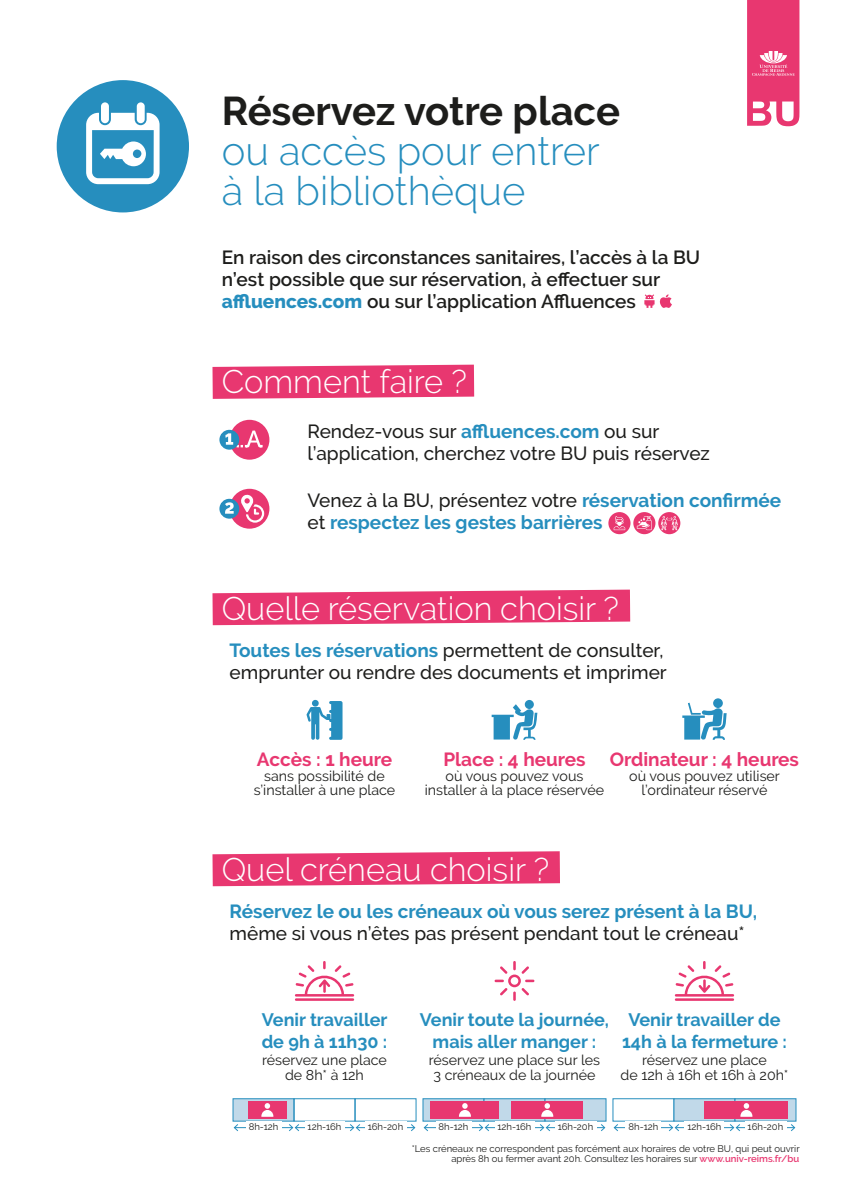
<style>
.page{position:relative;width:842px;height:1191px;background:#fff}
.page>*{position:absolute;margin:0;border:0;box-sizing:border-box;transform-origin:0 0}
.t1{font:300 40px "Raleway";color:#268ebe}
.t2{font:700 40px "Raleway";color:#1d1d1b}
.t3{font:300 32.6px "Raleway";color:#fff}
.t4{font:500 19px/22px "Raleway";color:#1d1d1b}
.t5{font:600 19px/22px "Raleway";color:#1d1d1b}
.t6{font:700 19px/22px "Raleway";color:#268ebe}
.t7{font:700 19px "Raleway";color:#e83770}
.t8{font:700 18px/22px "Raleway";color:#268ebe;text-align:center}
.t9{font:14.2px/14.6px "Raleway";color:#1d1d1b;text-align:center}
.t10{font:9.5px/9.8px "Raleway";color:#1d1d1b;text-align:right}
.s1{font-weight:800;color:#268ebe}
.s2{font-weight:700;color:#268ebe}
.s3{font-weight:500;color:#1d1d1b}
.s4{font-weight:600;color:#e83770}
</style>
<div class="page">
<svg style="left:747px;top:0;width:52px;height:126px;background:#ea5182"></svg>
<svg style="left:57px;top:80px;width:132px;height:132px"></svg>
<svg style="left:644px;top:294px;width:10px;height:14px"></svg>
<svg style="left:660px;top:294px;width:12px;height:14px"></svg>
<svg style="left:492px;top:700px;width:45px;height:40px"></svg>
<svg style="left:306px;top:700px;width:36px;height:40px"></svg>
<svg style="left:682px;top:698px;width:45px;height:42px"></svg>
<svg style="left:212px;top:589px;width:418px;height:36px;background:#ea4d80"></svg>
<svg style="left:212px;top:365px;width:262px;height:34px;background:#e94479"></svg>
<div style="left:230px;top:420px;width:39px;height:40px;background:#e83770;border-radius:50%"></div>
<svg style="left:219px;top:430px;width:20px;height:20px"></svg>
<svg style="left:225px;top:430px;width:38px;height:17px"></svg>
<div style="left:230px;top:489px;width:39px;height:39px;background:#e83770;border-radius:50%"></div>
<div style="left:219px;top:499px;width:20px;height:19px;background:#268ebe;border-radius:50%"></div>
<svg style="left:225px;top:502px;width:9px;height:12px"></svg>
<svg style="left:241px;top:494px;width:23px;height:28px"></svg>
<svg style="left:608px;top:512px;width:72px;height:22px"></svg>
<svg style="left:212px;top:851px;width:348px;height:35px;background:#ea497d"></svg>
<svg style="left:295px;top:961px;width:59px;height:35px"></svg>
<hr style="left:295px;top:998px;width:59px;height:2px;background:#e83770">
<svg style="left:675px;top:961px;width:59px;height:35px"></svg>
<hr style="left:675px;top:998px;width:59px;height:2px;background:#e83770">
<svg style="left:495px;top:961px;width:39px;height:39px"></svg>
<div style="left:233px;top:1098px;width:61px;height:23px;background:#c1d9e9;border:1px solid #268ebe"></div>
<div style="left:294px;top:1098px;width:61px;height:23px;border:1px solid #268ebe"></div>
<div style="left:355px;top:1098px;width:61px;height:23px;border:1px solid #268ebe"></div>
<div style="left:248px;top:1101px;width:38px;height:17px;background:#e83770"></div>
<hr style="left:234px;top:1127px;width:59px;height:1px;background:#268ebe">
<svg style="left:234px;top:1124px;width:5px;height:7px"></svg>
<div style="left:246px;top:1121px;width:35px;height:11px;background:#fff"></div>
<hr style="left:295px;top:1127px;width:59px;height:1px;background:#268ebe">
<svg style="left:288px;top:1124px;width:12px;height:7px"></svg>
<div style="left:305px;top:1121px;width:39px;height:11px;background:#fff"></div>
<hr style="left:356px;top:1127px;width:59px;height:1px;background:#268ebe">
<svg style="left:349px;top:1124px;width:12px;height:7px"></svg>
<svg style="left:410px;top:1124px;width:5px;height:7px"></svg>
<div style="left:365px;top:1121px;width:41px;height:11px;background:#fff"></div>
<svg style="left:261px;top:1103px;width:12px;height:13px"></svg>
<svg style="left:423px;top:1098px;width:61px;height:23px"></svg>
<div style="left:484px;top:1098px;width:61px;height:23px;background:#c1d9e9;border:1px solid #268ebe"></div>
<div style="left:545px;top:1098px;width:61px;height:23px;background:#c1d9e9;border:1px solid #268ebe"></div>
<div style="left:431px;top:1101px;width:68px;height:17px;background:#e83770"></div>
<hr style="left:424px;top:1127px;width:59px;height:1px;background:#268ebe">
<svg style="left:424px;top:1124px;width:4px;height:7px"></svg>
<div style="left:436px;top:1121px;width:35px;height:11px;background:#fff"></div>
<hr style="left:485px;top:1127px;width:59px;height:1px;background:#268ebe">
<svg style="left:478px;top:1124px;width:11px;height:7px"></svg>
<div style="left:495px;top:1121px;width:39px;height:11px;background:#fff"></div>
<hr style="left:546px;top:1127px;width:59px;height:1px;background:#268ebe">
<svg style="left:539px;top:1124px;width:11px;height:7px"></svg>
<svg style="left:600px;top:1124px;width:5px;height:7px"></svg>
<div style="left:555px;top:1121px;width:41px;height:11px;background:#fff"></div>
<svg style="left:459px;top:1103px;width:12px;height:13px"></svg>
<div style="left:613px;top:1098px;width:61px;height:23px;border:1px solid #268ebe"></div>
<div style="left:674px;top:1098px;width:61px;height:23px;background:#c1d9e9;border:1px solid #268ebe"></div>
<svg style="left:735px;top:1098px;width:61px;height:23px"></svg>
<div style="left:704px;top:1101px;width:84px;height:17px;background:#e83770"></div>
<hr style="left:614px;top:1127px;width:59px;height:1px;background:#268ebe">
<svg style="left:614px;top:1124px;width:4px;height:7px"></svg>
<div style="left:626px;top:1121px;width:35px;height:11px;background:#fff"></div>
<hr style="left:675px;top:1127px;width:59px;height:1px;background:#268ebe">
<svg style="left:668px;top:1124px;width:11px;height:7px"></svg>
<div style="left:685px;top:1121px;width:39px;height:11px;background:#fff"></div>
<hr style="left:736px;top:1127px;width:59px;height:1px;background:#268ebe">
<svg style="left:729px;top:1124px;width:11px;height:7px"></svg>
<svg style="left:790px;top:1124px;width:5px;height:7px"></svg>
<div style="left:745px;top:1121px;width:41px;height:11px;background:#fff"></div>
<svg style="left:740px;top:1103px;width:12px;height:13px"></svg>
<div style="left:511px;top:1101px;width:72px;height:17px;background:#e83770"></div>
<svg style="left:541px;top:1103px;width:12px;height:13px"></svg>
<p class="t2" style="left:222px;top:88px;width:400px">Réservez votre place</p>
<p class="t1" style="left:222px;top:128px;width:380px">ou accès pour entrer</p>
<p class="t1" style="left:222px;top:168px;width:305px">à la bibliothèque</p>
<p class="t5" style="left:222px;top:246px;width:480px">En raison des circonstances sanitaires, l’accès à la BU n’est possible que sur réservation, à effectuer sur <span class="s1">affluences.com</span> ou sur l’application Affluences</p>
<p class="t3" style="left:222px;top:363px;width:247px">Comment faire ?</p>
<p class="t4" style="left:308px;top:420px;width:404px">Rendez-vous sur <span class="s2">affluences.com</span> ou sur l’application, cherchez votre BU puis réservez</p>
<p class="t6" style="left:308px;top:489px;width:475px"><span class="s3">Venez à la BU, présentez votre</span> réservation confirmée <span class="s3">et</span> respectez les gestes barrières</p>
<p class="t3" style="left:222px;top:589px;width:399px">Quelle réservation choisir ?</p>
<p class="t4" style="left:230px;top:639px;width:439px"><span class="s2">Toutes les réservations</span> permettent de consulter, emprunter ou rendre des documents et imprimer</p>
<p class="t7" style="left:257px;top:748px;width:137px">Accès : 1 heure</p>
<p class="t9" style="left:254px;top:768px;width:143px">sans possibilité de s’installer à une place</p>
<p class="t7" style="left:443px;top:748px;width:144px">Place : 4 heures</p>
<p class="t9" style="left:425px;top:768px;width:181px">où vous pouvez vous installer à la place réservée</p>
<p class="t7" style="left:610px;top:748px;width:191px">Ordinateur : 4 heures</p>
<p class="t9" style="left:629px;top:768px;width:152px">où vous pouvez utiliser l’ordinateur réservé</p>
<p class="t3" style="left:222px;top:850px;width:329px">Quel créneau choisir ?</p>
<p class="t6" style="left:230px;top:900px;width:529px">Réservez le ou les créneaux où vous serez présent à la BU,</p>
<p class="t4" style="left:230px;top:922px;width:517px">même si vous n’êtes pas présent pendant tout le créneau*</p>
<p class="t8" style="left:262px;top:1009px;width:127px;text-align:left">Venir travailler de 9h à 11h30 :</p>
<p class="t9" style="left:262px;top:1052px;width:126px">réservez une place de 8h* à 12h</p>
<p class="t8" style="left:420px;top:1009px;width:191px">Venir toute la journée, mais aller manger :</p>
<p class="t9" style="left:429px;top:1052px;width:173px">réservez une place sur les<br>3 créneaux de la journée</p>
<p class="t8" style="left:622px;top:1009px;width:166px">Venir travailler de<br>14h à la fermeture :</p>
<p class="t9" style="left:642px;top:1052px;width:126px">réservez une place</p>
<p class="t9" style="left:620px;top:1067px;width:169px">de 12h à 16h et 16h à 20h*</p>
<p class="t10" style="left:249px;top:1122px;width:31px">8h-12h</p>
<p class="t10" style="left:308px;top:1122px;width:35px">12h-16h</p>
<p class="t10" style="left:368px;top:1122px;width:37px">16h-20h</p>
<p class="t10" style="left:439px;top:1122px;width:31px">8h-12h</p>
<p class="t10" style="left:498px;top:1122px;width:35px">12h-16h</p>
<p class="t10" style="left:558px;top:1122px;width:37px">16h-20h</p>
<p class="t10" style="left:629px;top:1122px;width:31px">8h-12h</p>
<p class="t10" style="left:687px;top:1122px;width:35px">12h-16h</p>
<p class="t10" style="left:748px;top:1122px;width:37px">16h-20h</p>
<p class="t10" style="left:412px;top:1144px;width:389px">*Les créneaux ne correspondent pas forcément aux horaires de votre BU, qui peut ouvrir après 8h ou fermer avant 20h. Consultez les horaires sur <span class="s4">www.univ-reims.fr/bu</span></p>
</div>
